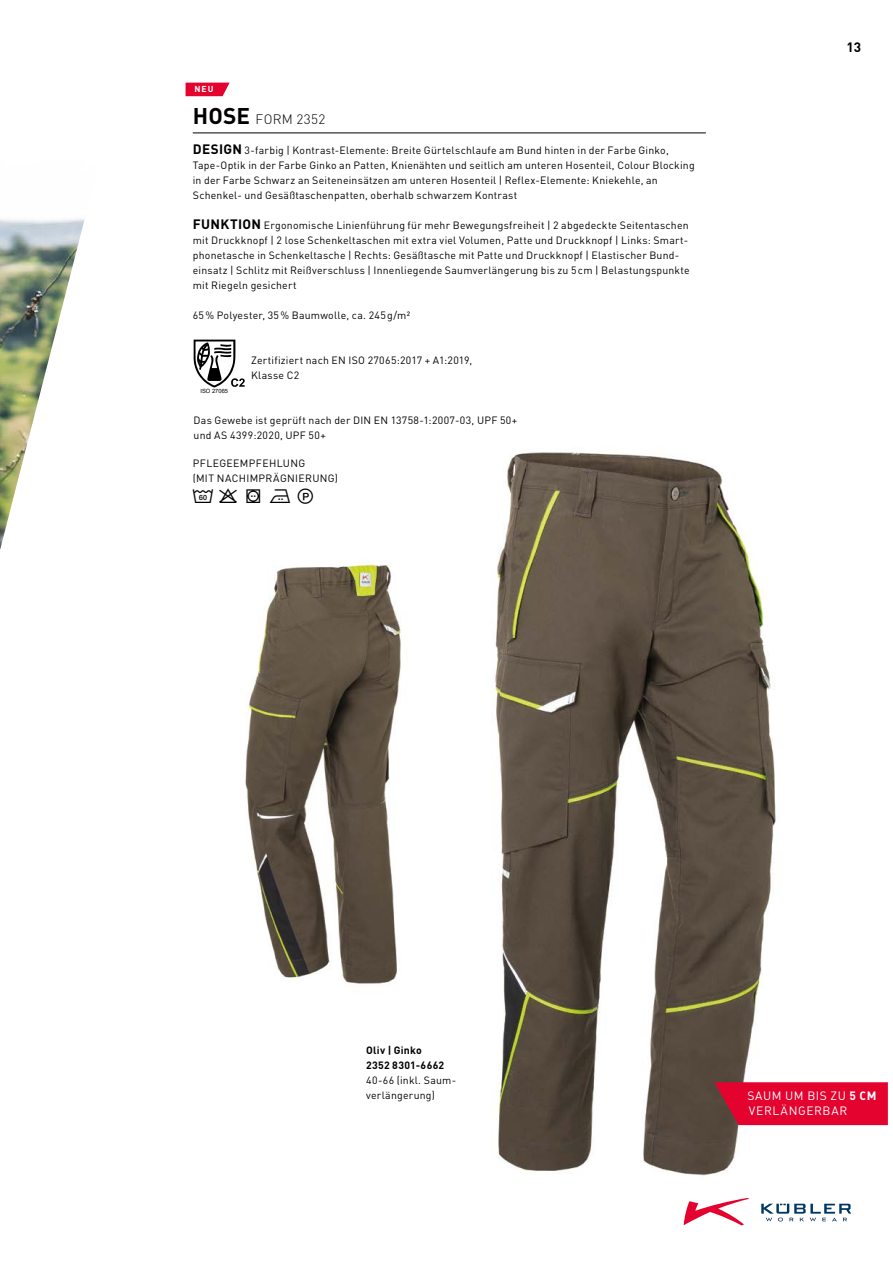
<style>
.page{position:relative;width:893px;height:1263px;background:#fff}
.page>*{position:absolute;margin:0;border:0;box-sizing:border-box;transform-origin:0 0}
.t1{font:300 13.5px "DIN Pro";letter-spacing:.02em;color:#000}
.t2{font:700 13.5px "DIN Pro";color:#000}
.t3{font:12px/15px "DIN Pro";letter-spacing:.05em;color:#fff}
.t4{font:10.5px/15px "DIN Pro";letter-spacing:.025em;color:#000}
.t5{font:700 10.5px/15px "DIN Pro";letter-spacing:.025em;color:#000}
.t6{font:700 8.55px "DIN Pro";color:#fff}
.t7{font:5.85px "Arial";color:#000}
.s1{font-weight:700;font-size:22.5px}
.s2{font-weight:700;font-size:13.5px}
.s3{font-weight:700}
</style>
<div class="page">
<svg style="left:684px;top:1198px;width:65px;height:27px"></svg>
<svg style="left:761px;top:1204px;width:90px;height:17px"></svg>
<img style="left:0;top:219px;width:84px;height:331px">
<img style="left:494px;top:451px;width:297px;height:725px">
<img style="left:245px;top:563px;width:156px;height:421px">
<hr style="left:193px;top:133px;width:513px;height:1px;background:#000">
<svg style="left:714px;top:1082px;width:174px;height:43px"></svg>
<svg style="left:186px;top:83px;width:44px;height:13px"></svg>
<svg style="left:194px;top:340px;width:51px;height:47px"></svg>
<p class="t6" style="left:194px;top:82px;width:21px">NEU</p>
<p class="t1" style="left:193px;top:108px;width:134px"><span class="s1">HOSE</span> FORM 2352</p>
<p class="t4" style="left:193px;top:141px;width:503px"><span class="s2">DESIGN</span> 3-farbig | Kontrast-Elemente: Breite Gürtelschlaufe am Bund hinten in der Farbe Ginko, Tape-Optik in der Farbe Ginko an Patten, Knienähten und seitlich am unteren Hosenteil, Colour Blocking in der Farbe Schwarz an Seiteneinsätzen am unteren Hosenteil | Reflex-Elemente: Kniekehle, an Schenkel- und Gesäßtaschenpatten, oberhalb schwarzem Kontrast</p>
<p class="t4" style="left:193px;top:216px;width:498px"><span class="s2">FUNKTION</span> Ergonomische Linienführung für mehr Bewegungsfreiheit | 2 abgedeckte Seitentaschen mit Druckknopf | 2 lose Schenkeltaschen mit extra viel Volumen, Patte und Druckknopf | Links: Smart&shy;phonetasche in Schenkeltasche | Rechts: Gesäßtasche mit Patte und Druckknopf | Elastischer Bund&shy;einsatz | Schlitz mit Reißverschluss | Innenliegende Saumverlängerung bis zu 5cm | Belastungspunkte mit Riegeln gesichert</p>
<p class="t4" style="left:193px;top:306px;width:219px">65% Polyester, 35% Baumwolle, ca. 245g/m²</p>
<p class="t7" style="left:200px;top:387px;width:29px">ISO 27065</p>
<p class="t4" style="left:251px;top:351px;width:223px">Zertifiziert nach EN ISO 27065:2017 + A1:2019,<br>Klasse C2</p>
<p class="t4" style="left:194px;top:411px;width:325px">Das Gewebe ist geprüft nach der DIN EN 13758-1:2007-03, UPF 50+ und AS 4399:2020, UPF 50+</p>
<p class="t4" style="left:193px;top:455px;width:147px">PFLEGEEMPFEHLUNG<br>(MIT NACHIMPRÄGNIERUNG)</p>
<p class="t2" style="left:846px;top:36px;width:16px">13</p>
<p class="t5" style="left:366px;top:1041px;width:80px">Oliv | Ginko<br>2352 8301-6662</p>
<p class="t4" style="left:366px;top:1071px;width:92px">40-66 (inkl. Saum&shy;verlängerung)</p>
<p class="t3" style="left:747px;top:1087px;width:131px">SAUM UM BIS ZU <span class="s3">5 CM<br></span>VERLÄNGERBAR</p>
</div>
